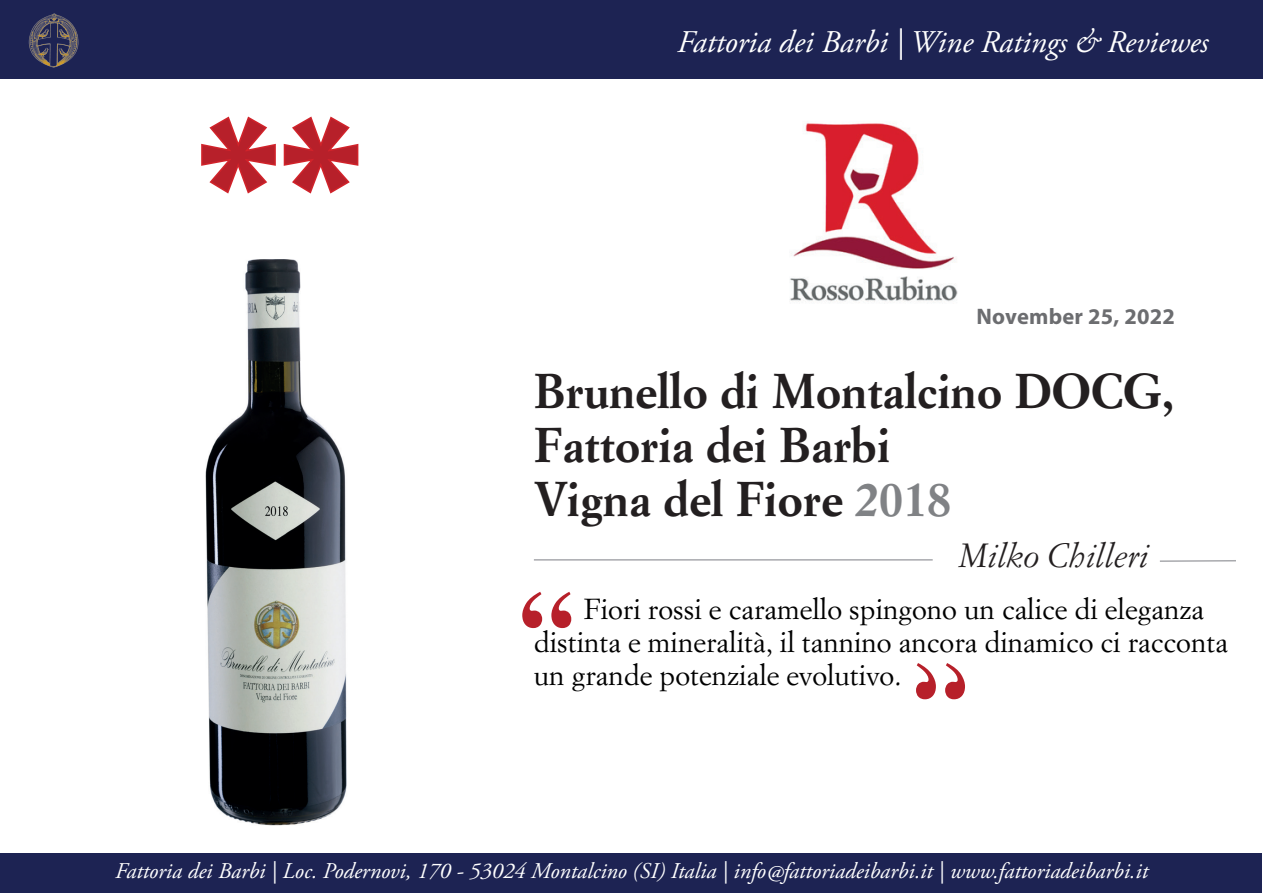
<style>
.page{position:relative;width:1263px;height:893px;background:#fff}
.page>*{position:absolute;margin:0;border:0;box-sizing:border-box;transform-origin:0 0}
.t1{font:700 181.8px "Myriad Pro";color:#b7202a}
.t2{font:700 108px "Times";color:#b7202a}
.t3{font:700 48px/54px "Simoncini Garamond Std";color:#231f20}
.t4{font:italic 33px "Simoncini Garamond Std";color:#231f20}
.t5{font:italic 31.5px "Adobe Garamond Pro";color:#fff}
.t6{font:28.5px/33px "Simoncini Garamond Std";color:#000}
.t7{font:italic 22.5px "Adobe Garamond Pro";color:#fff}
.t8{font:700 22.5px "Myriad Pro";letter-spacing:.01em;color:#6c6d70}
.s1{color:#808285}
</style>
<div class="page">
<div style="left:0;top:0;width:1263px;height:79px;background:#1d2353"></div>
<img style="left:28px;top:13px;width:51px;height:55px">
<div style="left:0;top:853px;width:1262px;height:39px;background:#1d2353"></div>
<img style="left:205px;top:259px;width:142px;height:567px">
<hr style="left:534px;top:559px;width:399px;height:2px;background:#a8a9ad">
<svg style="left:1160px;top:560px;width:76px;height:2px"></svg>
<img style="left:789px;top:123px;width:169px;height:179px">
<svg style="left:201px;top:116px;width:158px;height:78px"></svg>
<h1 class="t1" style="left:197px;top:63px;width:167px">**</h1>
<p class="t5" style="left:677px;top:23px;width:533px">Fattoria dei Barbi | Wine Ratings &amp; Reviewes</p>
<p class="t8" style="left:976px;top:301px;width:200px">November 25, 2022</p>
<h3 class="t3" style="left:534px;top:365px;width:642px">Brunello di Montalcino DOCG,<br>Fattoria dei Barbi<br>Vigna del Fiore <span class="s1">2018</span></h3>
<p class="t4" style="left:959px;top:535px;width:191px">Milko Chilleri</p>
<h2 class="t2" style="left:519px;top:526px;width:55px">“</h2>
<p class="t6" style="left:534px;top:592px;width:696px;text-indent:50px">Fiori rossi e caramello spingono un calice di eleganza distinta e mineralità, il tannino ancora dinamico ci racconta un grande potenziale evolutivo.</p>
<p class="t7" style="left:115px;top:857px;width:1034px">Fattoria dei Barbi | Loc. Podernovi, 170 - 53024 Montalcino (SI) Italia | info@fattoriadeibarbi.it | www.fattoriadeibarbi.it</p>
</div>
